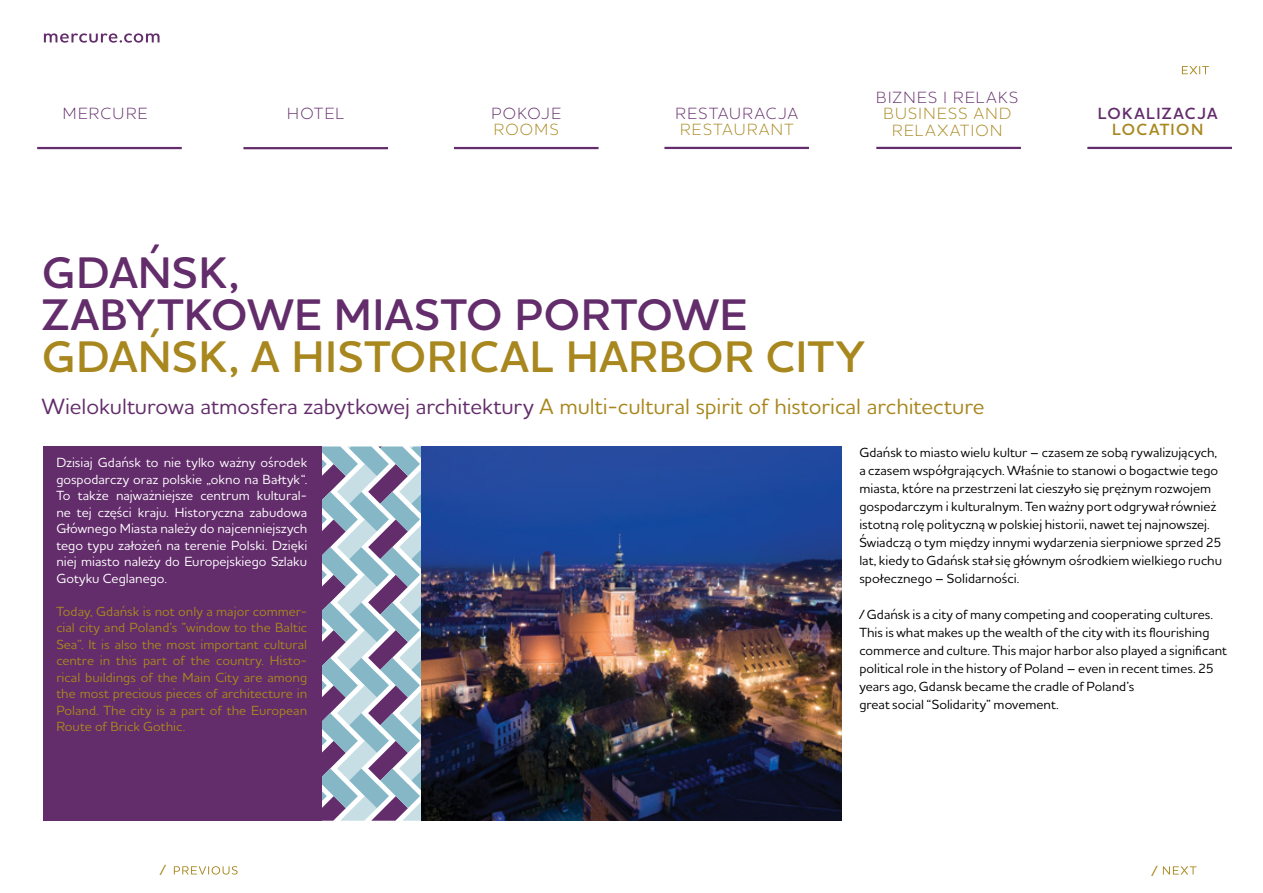
<style>
.page{position:relative;width:1263px;height:893px;background:#fff}
.page>*{position:absolute;margin:0;border:0;box-sizing:border-box;transform-origin:0 0}
.t1{font:600 45px/42px "Houschka Alt Pro";letter-spacing:.015em;color:#632c6b}
.t2{font:600 45px "Houschka Alt Pro";letter-spacing:.02em;color:#a8871e}
.t3{font:500 22.5px "Houschka Alt Pro";color:#632c6b}
.t4{font:300 16.5px "Houschka Alt Pro";letter-spacing:.085em;color:#632c6b}
.t5{font:300 16.5px/16.5px "Houschka Alt Pro";letter-spacing:.085em;color:#a8871e;text-align:center}
.t6{font:600 16.5px "Houschka Alt Pro";letter-spacing:.085em;color:#632c6b}
.t7{font:600 16.5px "Houschka Alt Pro";letter-spacing:.085em;color:#a8871e}
.t8{font:500 15px "Houschka Alt Pro";color:#a8871e}
.t9{font:500 13.5px/18px "Houschka Alt Pro";color:#000}
.t10{font:500 13.5px/16.5px "Houschka Alt Pro";color:#fff;text-align:justify}
.t11{font:500 13.5px/16.5px "Houschka Alt Pro";color:#a8871e;text-align:justify}
.s1{color:#a8871e}
</style>
<div class="page">
<svg style="left:44px;top:33px;width:116px;height:10px"></svg>
<hr style="left:37px;top:147px;width:145px;height:2px;background:#632c6b">
<hr style="left:243px;top:147px;width:145px;height:2px;background:#632c6b">
<hr style="left:454px;top:147px;width:144px;height:2px;background:#632c6b">
<hr style="left:664px;top:147px;width:145px;height:2px;background:#632c6b">
<hr style="left:876px;top:147px;width:145px;height:2px;background:#632c6b">
<hr style="left:1087px;top:147px;width:145px;height:2px;background:#632c6b">
<svg style="left:1182px;top:66px;width:27px;height:8px"></svg>
<svg style="left:1163px;top:866px;width:33px;height:8px"></svg>
<svg style="left:174px;top:866px;width:64px;height:9px"></svg>
<img style="left:421px;top:446px;width:421px;height:375px">
<div style="left:43px;top:446px;width:279px;height:375px;background:#632c6b"></div>
<svg style="left:322px;top:446px;width:99px;height:375px"></svg>
<p class="t4" style="left:63px;top:103px;width:86px">MERCURE</p>
<p class="t4" style="left:287px;top:103px;width:58px">HOTEL</p>
<p class="t4" style="left:491px;top:103px;width:24px">POKOJ</p>
<p class="t4" style="left:551px;top:103px;width:11px">E</p>
<p class="t5" style="left:494px;top:121px;width:14px">ROO</p>
<p class="t5" style="left:535px;top:121px;width:26px">MS</p>
<p class="t4" style="left:676px;top:103px;width:124px">RESTAURACJA</p>
<p class="t5" style="left:680px;top:121px;width:115px">RESTAURANT</p>
<p class="t4" style="left:876px;top:87px;width:143px">BIZNES I RELAKS</p>
<p class="t5" style="left:883px;top:105px;width:127px">BUSINESS AND<br>RELAXATION</p>
<p class="t6" style="left:1098px;top:103px;width:121px">LOKALIZACJA</p>
<p class="t7" style="left:1112px;top:119px;width:92px">LOCATION</p>
<h1 class="t1" style="left:42px;top:252px;width:706px">GDAŃSK,<br>ZABYTKOWE MIASTO PORTOWE</h1>
<h1 class="t2" style="left:42px;top:328px;width:824px">GDAŃSK, A HISTORICAL HARBOR CITY</h1>
<h2 class="t3" style="left:42px;top:392px;width:944px">Wielokulturowa atmosfera zabytkowej architektury <span class="s1">A multi-cultural spirit of historical architecture</span></h2>
<p class="t10" style="left:56px;top:454px;width:252px">Dzisiaj Gdańsk to nie tylko ważny ośrodek gospodarczy oraz polskie „okno na Bałtyk“.<br>To także najważniejsze centrum kultural&shy;ne tej części kraju. Historyczna zabudowa Głównego Miasta należy do najcenniejszych tego typu założeń na terenie Polski. Dzięki niej miasto należy do Europejskiego Szlaku Gotyku Ceglanego.</p>
<p class="t11" style="left:56px;top:602px;width:252px">Today, Gdańsk is not only a major commer&shy;cial city and Poland’s ”window to the Baltic Sea”. It is also the most important cultural centre in this part of the country. Histo&shy;rical buildings of the Main City are among the most precious pieces of architecture in Poland. The city is a part of the European Route of Brick Gothic.</p>
<p class="t9" style="left:859px;top:443px;width:364px">Gdańsk to miasto wielu kultur – czasem ze sobą rywalizujących, a czasem współgrających. Właśnie to stanowi o bogactwie tego miasta, które na przestrzeni lat cieszyło się prężnym rozwojem gospodarczym i kulturalnym. Ten ważny port odgrywał również istotną rolę polityczną w polskiej historii, nawet tej najnowszej.<br>Świadczą o tym między innymi wydarzenia sierpniowe sprzed 25 lat, kiedy to Gdańsk stał się głównym ośrodkiem wielkiego ruchu społecznego – Solidarności.</p>
<p class="t9" style="left:859px;top:605px;width:369px">/ Gdańsk is a city of many competing and cooperating cultures.<br>This is what makes up the wealth of the city with its flourishing commerce and culture. This major harbor also played a significant political role in the history of Poland – even in recent times. 25 years ago, Gdansk became the cradle of Poland’s<br>great social “Solidarity” movement.</p>
<p class="t8" style="left:160px;top:860px;width:7px">/</p>
<p class="t8" style="left:1152px;top:861px;width:7px">/</p>
</div>
